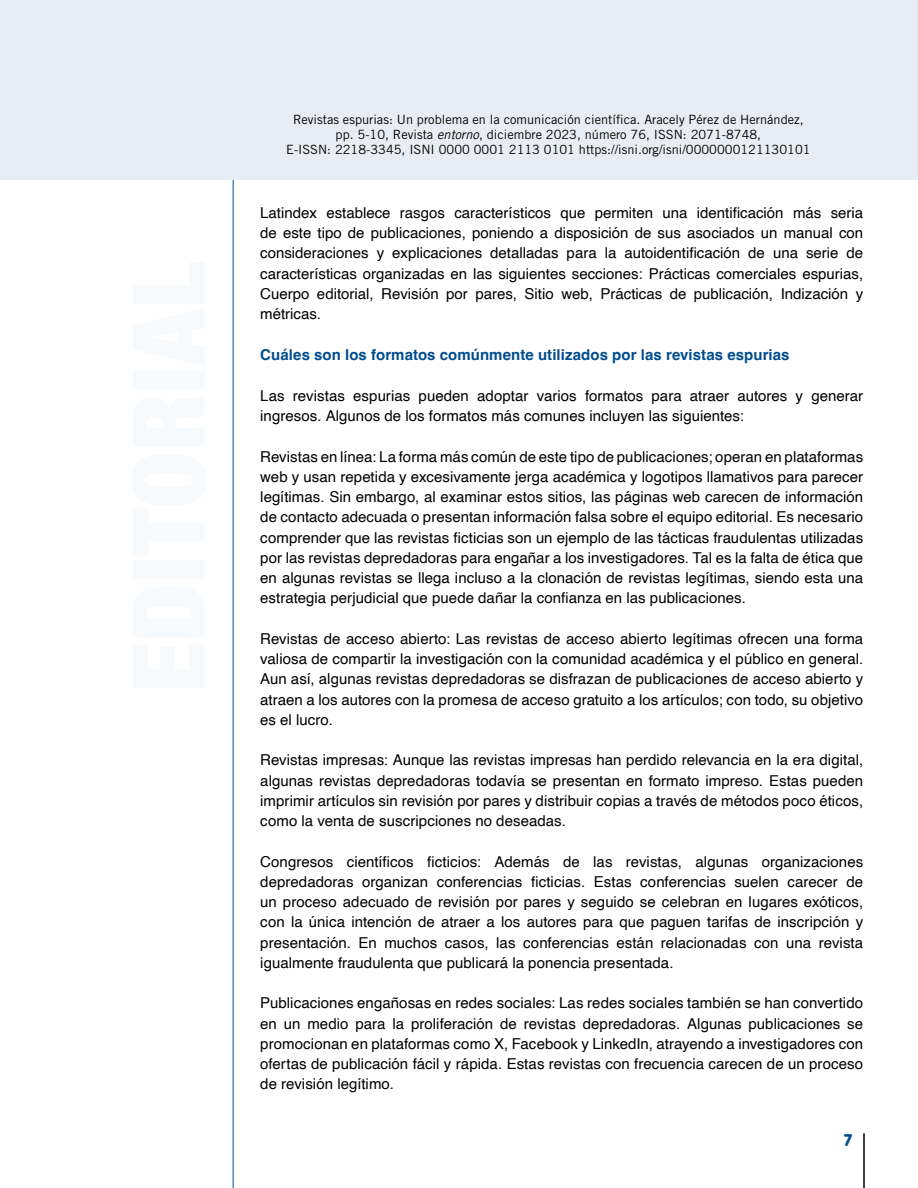
<style>
.page{position:relative;width:918px;height:1188px;background:#fff}
.page>*{position:absolute;margin:0;border:0;box-sizing:border-box;transform-origin:0 0}
.t1{font:900 16.5px "VAG Rounded";color:#004d8f}
.t2{font:15px/20.2px "Helvetica";color:#000;text-align:justify}
.t3{font:700 15px "Helvetica";letter-spacing:.005em;color:#004d8f}
.t4{font:12.75px/15px "Trade Gothic";color:#000;text-align:center}
.s1{font-family:"Trade Gothic LT";font-style:italic}
</style>
<div class="page">
<hr style="left:863px;top:1133px;width:2px;height:55px;background:#000">
<div style="left:0;top:0;width:918px;height:180px;background:#e6edf4"></div>
<hr style="left:233px;top:180px;width:1px;height:1008px;background:#004d8f">
<p class="t4" style="left:286px;top:112px;width:526px">Revistas espurias: Un problema en la comunicación científica. Aracely Pérez de Hernández, pp. 5-10, Revista <span class="s1">entorno</span>, diciembre 2023, número 76, ISSN: 2071-8748,<br>E-ISSN: 2218-3345, ISNI 0000 0001 2113 0101 https://isni.org/isni/0000000121130101</p>
<p class="t2" style="left:260px;top:203px;width:604px">Latindex establece rasgos característicos que permiten una identificación más seria de este tipo de publicaciones, poniendo a disposición de sus asociados un manual con consideraciones y explicaciones detalladas para la autoidentificación de una serie de características organizadas en las siguientes secciones: Prácticas comerciales espurias, Cuerpo editorial, Revisión por pares, Sitio web, Prácticas de publicación, Indización y métricas.</p>
<p class="t3" style="left:260px;top:345px;width:531px">Cuáles son los formatos comúnmente utilizados por las revistas espurias</p>
<p class="t2" style="left:260px;top:386px;width:604px">Las revistas espurias pueden adoptar varios formatos para atraer autores y generar ingresos. Algunos de los formatos más comunes incluyen las siguientes:</p>
<p class="t2" style="left:260px;top:447px;width:604px">Revistas en línea: La forma más común de este tipo de publicaciones; operan en plataformas web y usan repetida y excesivamente jerga académica y logotipos llamativos para parecer legítimas. Sin embargo, al examinar estos sitios, las páginas web carecen de información de contacto adecuada o presentan información falsa sobre el equipo editorial. Es necesario comprender que las revistas ficticias son un ejemplo de las tácticas fraudulentas utilizadas por las revistas depredadoras para engañar a los investigadores. Tal es la falta de ética que en algunas revistas se llega incluso a la clonación de revistas legítimas, siendo esta una estrategia perjudicial que puede dañar la confianza en las publicaciones.</p>
<p class="t2" style="left:260px;top:629px;width:604px">Revistas de acceso abierto: Las revistas de acceso abierto legítimas ofrecen una forma valiosa de compartir la investigación con la comunidad académica y el público en general.<br>Aun así, algunas revistas depredadoras se disfrazan de publicaciones de acceso abierto y atraen a los autores con la promesa de acceso gratuito a los artículos; con todo, su objetivo es el lucro.</p>
<p class="t2" style="left:260px;top:750px;width:604px">Revistas impresas: Aunque las revistas impresas han perdido relevancia en la era digital, algunas revistas depredadoras todavía se presentan en formato impreso. Estas pueden imprimir artículos sin revisión por pares y distribuir copias a través de métodos poco éticos, como la venta de suscripciones no deseadas.</p>
<p class="t2" style="left:260px;top:852px;width:604px">Congresos científicos ficticios: Además de las revistas, algunas organizaciones depredadoras organizan conferencias ficticias. Estas conferencias suelen carecer de un proceso adecuado de revisión por pares y seguido se celebran en lugares exóticos, con la única intención de atraer a los autores para que paguen tarifas de inscripción y presentación. En muchos casos, las conferencias están relacionadas con una revista igualmente fraudulenta que publicará la ponencia presentada.</p>
<p class="t2" style="left:260px;top:993px;width:604px">Publicaciones engañosas en redes sociales: Las redes sociales también se han convertido en un medio para la proliferación de revistas depredadoras. Algunas publicaciones se promocionan en plataformas como X, Facebook y LinkedIn, atrayendo a investigadores con ofertas de publicación fácil y rápida. Estas revistas con frecuencia carecen de un proceso de revisión legítimo.</p>
<p class="t1" style="left:844px;top:1130px;width:9px">7</p>
</div>
